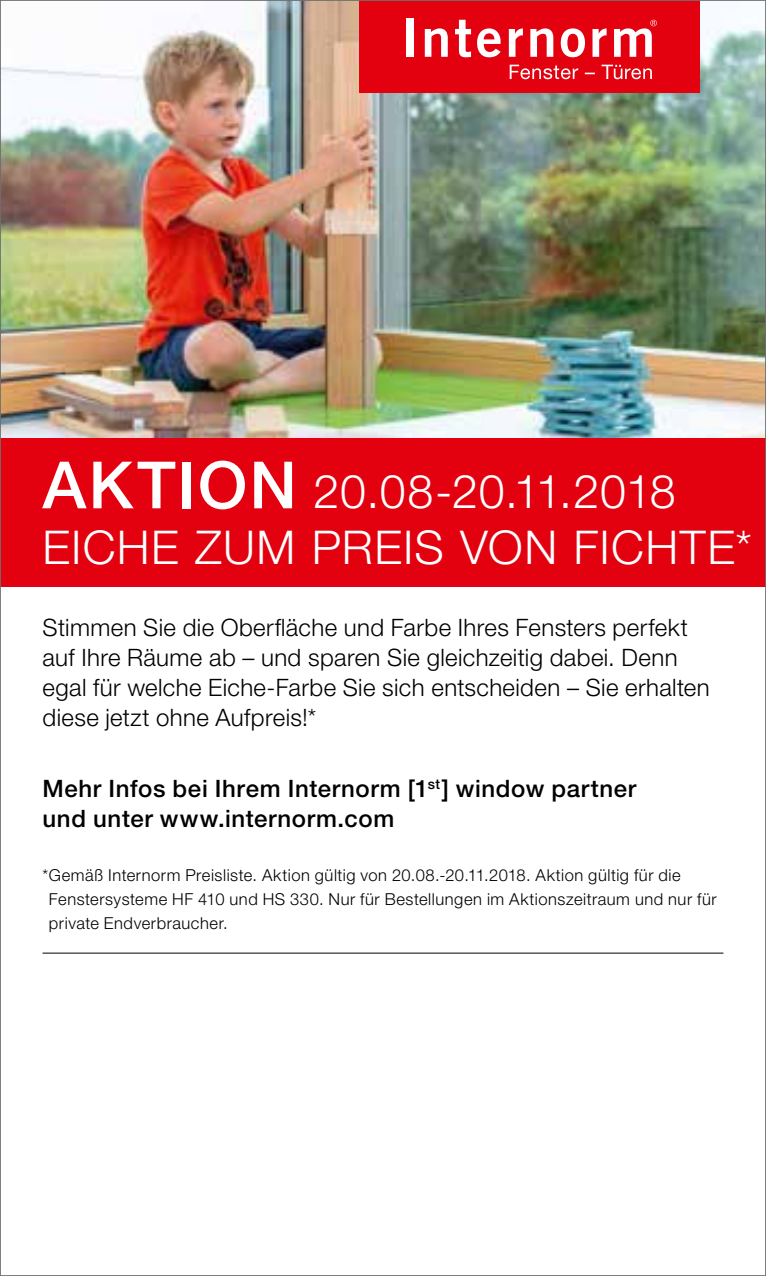
<style>
.page{position:relative;width:766px;height:1276px;background:#fff}
.page>*{position:absolute;margin:0;border:0;box-sizing:border-box;transform-origin:0 0}
.t1{font:300 46.5px/55.8px "Helvetica Neue LT Pro";letter-spacing:.025em;color:#fff}
.t2{font:300 24px/30px "Helvetica Neue LT Pro";letter-spacing:.015em;color:#000}
.t3{font:500 24px/30px "Helvetica Neue LT Pro";letter-spacing:.025em;color:#000}
.t4{font:300 16.5px/24px "Helvetica Neue LT Pro";letter-spacing:.035em;color:#000}
.s1{font-weight:500;font-size:65.4px}
</style>
<div class="page">
<img style="left:2px;top:2px;width:761px;height:437px">
<div style="left:0;top:439px;width:765px;height:148px;background:#e3000f"></div>
<div style="left:359px;top:0;width:340px;height:92px;background:#e3000f"></div>
<svg style="left:509px;top:65px;width:142px;height:14px"></svg>
<div style="left:406px;top:18px;width:8px;height:39px;background:#fff"></div>
<svg style="left:424px;top:28px;width:23px;height:29px"></svg>
<svg style="left:455px;top:20px;width:16px;height:37px"></svg>
<svg style="left:477px;top:28px;width:23px;height:29px"></svg>
<svg style="left:508px;top:28px;width:14px;height:29px"></svg>
<svg style="left:530px;top:28px;width:23px;height:29px"></svg>
<svg style="left:560px;top:28px;width:25px;height:29px"></svg>
<svg style="left:592px;top:28px;width:14px;height:29px"></svg>
<svg style="left:614px;top:20px;width:42px;height:37px"></svg>
<hr style="left:43px;top:952px;width:680px;height:1px;background:#000">
<p class="t1" style="left:43px;top:463px;width:710px"><span class="s1">AKTION</span> 20.08-20.11.2018<br>EICHE ZUM PREIS VON FICHTE*</p>
<p class="t2" style="left:43px;top:611px;width:668px">Stimmen Sie die Oberfläche und Farbe Ihres Fensters perfekt auf Ihre Räume ab – und sparen Sie gleichzeitig dabei. Denn egal für welche Eiche-Farbe Sie sich entscheiden – Sie erhalten diese jetzt ohne Aufpreis!*</p>
<p class="t3" style="left:43px;top:773px;width:595px">Mehr Infos bei Ihrem Internorm [1<sup>st</sup>] window partner und unter www.internorm.com</p>
<p class="t4" style="left:49px;top:862px;width:669px;text-indent:-6px">*Gemäß Internorm Preisliste. Aktion gültig von 20.08.-20.11.2018. Aktion gültig für die<br>Fenstersysteme HF 410 und HS 330. Nur für Bestellungen im Aktionszeitraum und nur für private Endverbraucher.</p>
</div>
